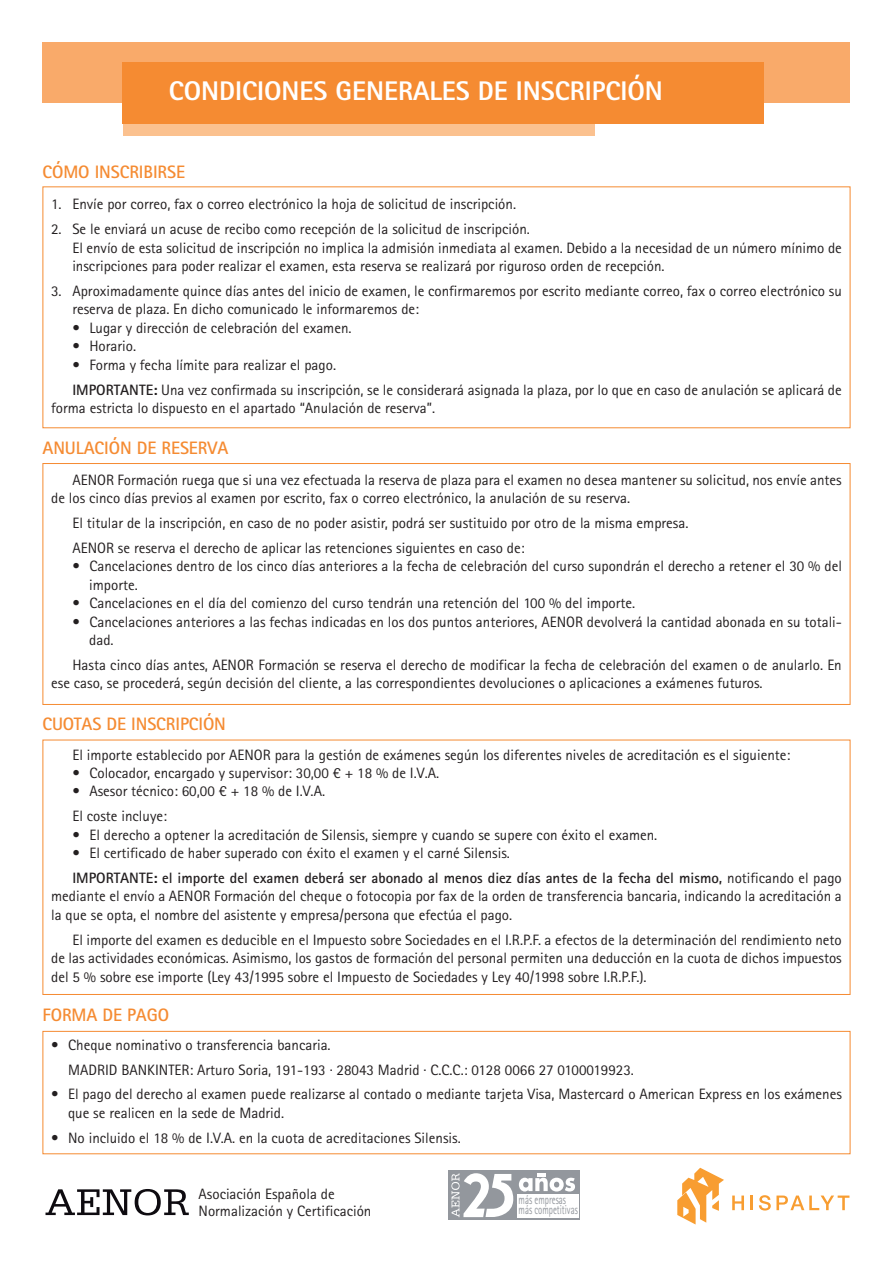
<style>
.page{position:relative;width:893px;height:1263px;background:#fff}
.page>*{position:absolute;margin:0;border:0;box-sizing:border-box;transform-origin:0 0}
.t1{font:800 27px "Agfa Rotis Sans Serif";color:#fff}
.t2{font:700 18px "Agfa Rotis Sans Serif";letter-spacing:-.005em;color:#f58b32}
.t3{font:15px/18.5px "Agfa Rotis Sans Serif";color:#231f20}
.t4{font:700 15px/24.8px "Agfa Rotis Sans Serif";color:#231f20}
.t5{font:12.9px/10.2px "Agfa Rotis Sans Serif";color:#93979d;scale:.67 1}
.s1{font-weight:700}
.s2{font-weight:400}
</style>
<div class="page">
<div style="left:43px;top:463px;width:807px;height:242px;border:1px solid #f58b32"></div>
<div style="left:43px;top:740px;width:807px;height:255px;border:1px solid #f58b32"></div>
<div style="left:43px;top:1031px;width:807px;height:123px;border:1px solid #f58b32"></div>
<svg style="left:732px;top:1195px;width:12px;height:15px"></svg>
<svg style="left:751px;top:1195px;width:2px;height:15px"></svg>
<svg style="left:759px;top:1195px;width:90px;height:15px"></svg>
<svg style="left:677px;top:1168px;width:47px;height:56px"></svg>
<svg style="left:46px;top:1189px;width:143px;height:26px"></svg>
<div style="left:449px;top:1170px;width:131px;height:49px;background:#93979d"></div>
<div style="left:517px;top:1194px;width:62px;height:23px;background:#fff"></div>
<svg style="left:451px;top:1173px;width:62px;height:44px"></svg>
<svg style="left:519px;top:1173px;width:56px;height:18px"></svg>
<div style="left:123px;top:43px;width:472px;height:93px;background:#fbc18f"></div>
<div style="left:43px;top:43px;width:807px;height:60px;background:#f9aa6a"></div>
<div style="left:122px;top:62px;width:642px;height:61px;background:#f58b32"></div>
<h1 class="t1" style="left:169px;top:81px;width:496px">CONDICIONES GENERALES DE INSCRIPCIÓN</h1>
<p class="t2" style="left:43px;top:165px;width:144px">CÓMO INSCRIBIRSE</p>
<p class="t3" style="left:51px;top:197px;width:466px">1. Envíe por correo, fax o correo electrónico la hoja de solicitud de inscripción.</p>
<p class="t3" style="left:72px;top:221px;width:771px;text-indent:-21px">2. Se le enviará un acuse de recibo como recepción de la solicitud de inscripción.<br>El envío de esta solicitud de inscripción no implica la admisión inmediata al examen. Debido a la necesidad de un número mínimo de inscripciones para poder realizar el examen, esta reserva se realizará por riguroso orden de recepción.</p>
<p class="t3" style="left:72px;top:283px;width:771px;text-indent:-21px">3. Aproximadamente quince días antes del inicio de examen, le confirmaremos por escrito mediante correo, fax o correo electrónico su reserva de plaza. En dicho comunicado le informaremos de:</p>
<p class="t3" style="left:72px;top:320px;width:281px">• Lugar y dirección de celebración del examen.</p>
<p class="t3" style="left:72px;top:338px;width:65px">• Horario.</p>
<p class="t3" style="left:72px;top:354px;width:771px;line-height:24.8px">• Forma y fecha límite para realizar el pago.<br><span class="s1">IMPORTANTE:</span> Una vez confirmada su inscripción, se le considerará asignada la plaza, por lo que en caso de anulación se aplicará de</p>
<p class="t3" style="left:51px;top:400px;width:385px">forma estricta lo dispuesto en el apartado “Anulación de reserva”.</p>
<p class="t2" style="left:43px;top:441px;width:187px">ANULACIÓN DE RESERVA</p>
<p class="t3" style="left:51px;top:472px;width:792px;text-indent:21px">AENOR Formación ruega que si una vez efectuada la reserva de plaza para el examen no desea mantener su solicitud, nos envíe antes de los cinco días previos al examen por escrito, fax o correo electrónico, la anulación de su reserva.</p>
<p class="t3" style="left:72px;top:512px;width:618px;line-height:24.8px">El titular de la inscripción, en caso de no poder asistir, podrá ser sustituido por otro de la misma empresa.<br>AENOR se reserva el derecho de aplicar las retenciones siguientes en caso de:</p>
<p class="t3" style="left:89px;top:559px;width:754px;text-indent:-17px">• Cancelaciones dentro de los cinco días anteriores a la fecha de celebración del curso supondrán el derecho a retener el 30 % del importe.</p>
<p class="t3" style="left:72px;top:595px;width:564px">• Cancelaciones en el día del comienzo del curso tendrán una retención del 100 % del importe.</p>
<p class="t3" style="left:89px;top:614px;width:754px;text-indent:-17px">• Cancelaciones anteriores a las fechas indicadas en los dos puntos anteriores, AENOR devolverá la cantidad abonada en su totali&shy;dad.</p>
<p class="t3" style="left:51px;top:657px;width:792px;text-indent:21px">Hasta cinco días antes, AENOR Formación se reserva el derecho de modificar la fecha de celebración del examen o de anularlo. En ese caso, se procederá, según decisión del cliente, a las correspondientes devoluciones o aplicaciones a exámenes futuros.</p>
<p class="t2" style="left:43px;top:718px;width:185px">CUOTAS DE INSCRIPCIÓN</p>
<p class="t3" style="left:72px;top:747px;width:719px">El importe establecido por AENOR para la gestión de exámenes según los diferentes niveles de acreditación es el siguiente:</p>
<p class="t3" style="left:72px;top:765px;width:368px">• Colocador, encargado y supervisor: 30,00 € + 18 % de I.V.A.</p>
<p class="t3" style="left:72px;top:780px;width:254px;line-height:24.8px">• Asesor técnico: 60,00 € + 18 % de I.V.A.<br>El coste incluye:</p>
<p class="t3" style="left:72px;top:827px;width:586px">• El derecho a optener la acreditación de Silensis, siempre y cuando se supere con éxito el examen.</p>
<p class="t4" style="left:72px;top:842px;width:771px"><span class="s2">• El certificado de haber superado con éxito el examen y el carné Silensis.<br></span>IMPORTANTE: el importe del examen deberá ser abonado al menos diez días antes de la fecha del mismo, <span class="s2">notificando el pago</span></p>
<p class="t3" style="left:51px;top:888px;width:792px">mediante el envío a AENOR Formación del cheque o fotocopia por fax de la orden de transferencia bancaria, indicando la acreditación a la que se opta, el nombre del asistente y empresa/persona que efectúa el pago.</p>
<p class="t3" style="left:51px;top:932px;width:792px;text-align:justify;text-indent:21px">El importe del examen es deducible en el Impuesto sobre Sociedades en el I.R.P.F. a efectos de la determinación del rendimiento neto de las actividades económicas. Asimismo, los gastos de formación del personal permiten una deducción en la cuota de dichos impuestos del 5 % sobre ese importe (Ley 43/1995 sobre el Impuesto de Sociedades y Ley 40/1998 sobre I.R.P.F.).</p>
<p class="t2" style="left:43px;top:1009px;width:128px">FORMA DE PAGO</p>
<p class="t3" style="left:68px;top:1034px;width:567px;line-height:24.8px;text-indent:-17px">• Cheque nominativo o transferencia bancaria.<br>MADRID BANKINTER: Arturo Soria, 191-193 · 28043 Madrid · C.C.C.: 0128 0066 27 0100019923.</p>
<p class="t3" style="left:68px;top:1087px;width:775px;text-indent:-17px">• El pago del derecho al examen puede realizarse al contado o mediante tarjeta Visa, Mastercard o American Express en los exámenes que se realicen en la sede de Madrid.</p>
<p class="t3" style="left:51px;top:1130px;width:411px">• No incluido el 18 % de I.V.A. en la cuota de acreditaciones Silensis.</p>
<p class="t3" style="left:199px;top:1187px;width:174px;line-height:16.5px">Asociación Española de<br>Normalización y Certificación</p>
<p class="t5" style="left:519px;top:1195px;width:90px">más empresas más competitivas</p>
</div>
